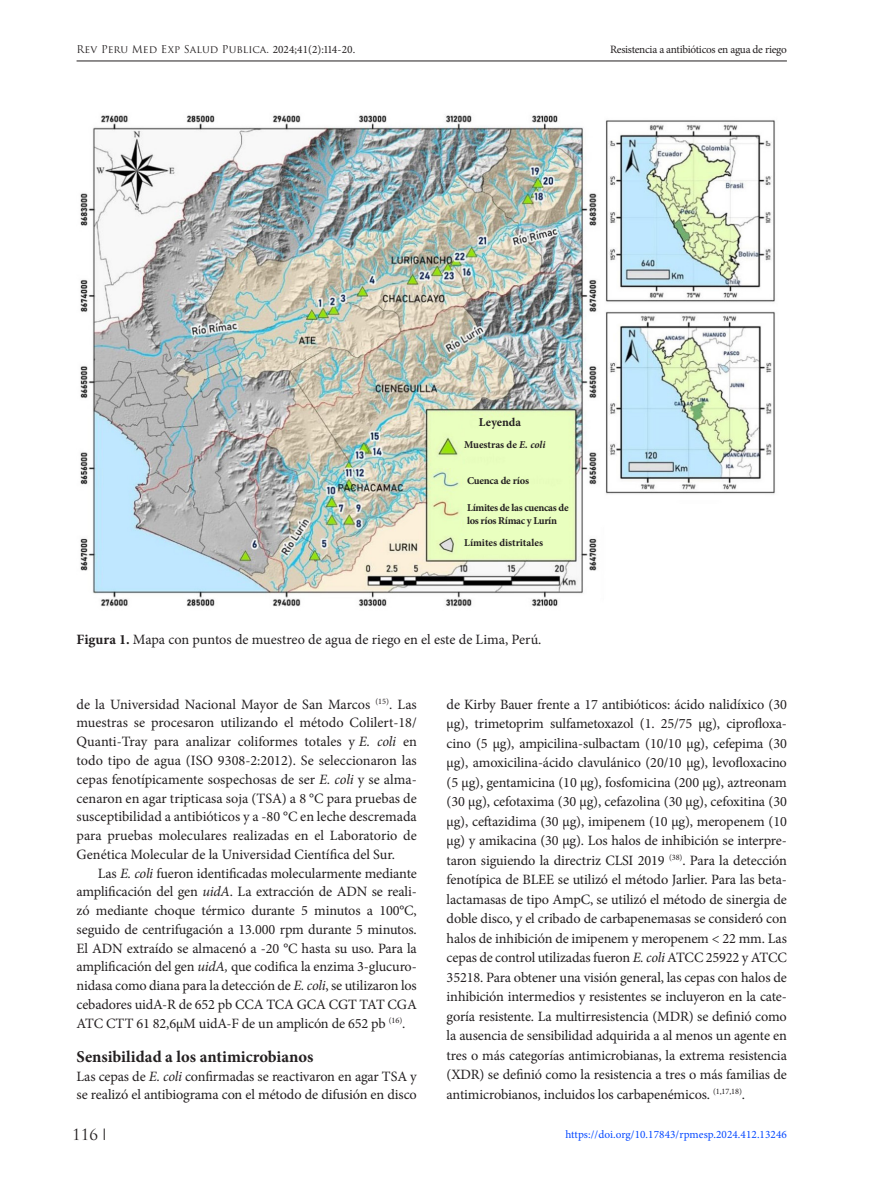
<style>
.page{position:relative;width:872px;height:1183px;background:#fff}
.page>*{position:absolute;margin:0;border:0;box-sizing:border-box;transform-origin:0 0}
.t1{font:700 16.5px "Minion Pro";color:#231f20}
.t2{font:15px "Trajan Pro";color:#231f20}
._1ER_PARRAFO_TEXTO_G{font:14.25px/19.5px "Minion Pro";letter-spacing:-.01em;color:#231f20;text-align:justify}
.TEXTO_GENERAL_CON_SA{font:14.25px/18.8px "Minion Pro";letter-spacing:-.01em;color:#231f20;text-align:justify}
.t3{font:700 12px "Minion Pro";color:#231f20}
.t4{font:11.25px "Minion Pro";color:#0548ff}
.t5{font:11.25px "Minion Pro";letter-spacing:-.025em;color:#231f20}
.t6{font:700 10.5px/12.6px "Minion Pro";letter-spacing:-.02em;color:#231f20}
.t7{font:10.5px "Trajan Pro";letter-spacing:.005em;color:#231f20}
.t8{font:700 10.5px "Minion Pro";color:#231f20}
.s1{font-family:"Minion Pro";font-size:11.25px}
.s2{font-style:italic}
.s3{font-weight:700}
</style>
<div class="page">
<hr style="left:77px;top:61px;width:710px;height:1px;background:#231f20">
<img style="left:80px;top:114px;width:695px;height:493px">
<p class="t7" style="left:77px;top:43px;width:280px">Rev Peru Med Exp Salud Publica. <span class="s1">2024;41(2):114-20.</span></p>
<p class="t5" style="left:610px;top:42px;width:178px">Resistencia a antibióticos en agua de riego</p>
<p class="t3" style="left:479px;top:413px;width:44px">Leyenda</p>
<p class="t8" style="left:464px;top:437px;width:83px">Muestras de <span class="s2">E. coli</span></p>
<p class="t6" style="left:467px;top:473px;width:64px">Cuenca de ríos</p>
<p class="t6" style="left:467px;top:501px;width:103px">Límites de las cuencas de los ríos Rímac y Lurín</p>
<p class="t8" style="left:464px;top:535px;width:80px">Límites distritales</p>
<p class="_1ER_PARRAFO_TEXTO_G" style="left:77px;top:629px;width:466px"><span class="s3">Figura 1.</span> Mapa con puntos de muestreo de agua de riego en el este de Lima, Perú.</p>
<p class="_1ER_PARRAFO_TEXTO_G" style="left:77px;top:694px;width:342px;line-height:18.8px">de la Universidad Nacional Mayor de San Marcos <sup>(15)</sup>. Las muestras se procesaron utilizando el método Colilert-18/ Quanti-Tray para analizar coliformes totales y <span class="s2">E. coli</span> en todo tipo de agua (ISO 9308-2:2012). Se seleccionaron las cepas fenotípicamente sospechosas de ser <span class="s2">E. coli</span> y se alma&shy;cenaron en agar tripticasa soja (TSA) a 8 °C para pruebas de susceptibilidad a antibióticos y a -80 °C en leche descremada para pruebas moleculares realizadas en el Laboratorio de Genética Molecular de la Universidad Científica del Sur.</p>
<p class="TEXTO_GENERAL_CON_SA" style="left:77px;top:863px;width:342px;text-indent:21px">Las <span class="s2">E. coli</span> fueron identificadas molecularmente mediante amplificación del gen <span class="s2">uidA</span>. La extracción de ADN se reali&shy;zó mediante choque térmico durante 5 minutos a 100°C, seguido de centrifugación a 13.000 rpm durante 5 minutos.<br>El ADN extraído se almacenó a -20 °C hasta su uso. Para la amplificación del gen <span class="s2">uidA,</span> que codifica la enzima 3-glucuro&shy;nidasa como diana para la detección de <span class="s2">E. coli</span>, se utilizaron los cebadores uidA-R de 652 pb CCA TCA GCA CGT TAT CGA ATC CTT 61 82,6µM uidA-F de un amplicón de 652 pb <sup>(16)</sup>.</p>
<p class="t1" style="left:77px;top:1044px;width:238px">Sensibilidad a los antimicrobianos</p>
<p class="_1ER_PARRAFO_TEXTO_G" style="left:77px;top:1066px;width:342px;line-height:18.8px">Las cepas de <span class="s2">E. coli</span> confirmadas se reactivaron en agar TSA y se realizó el antibiograma con el método de difusión en disco</p>
<p class="_1ER_PARRAFO_TEXTO_G" style="left:446px;top:694px;width:342px">de Kirby Bauer frente a 17 antibióticos: ácido nalidíxico (30 µg), trimetoprim sulfametoxazol (1. 25/75 µg), ciprofloxa&shy;cino (5 µg), ampicilina-sulbactam (10/10 µg), cefepima (30 µg), amoxicilina-ácido clavulánico (20/10 µg), levofloxacino (5 µg), gentamicina (10 µg), fosfomicina (200 µg), aztreonam (30 µg), cefotaxima (30 µg), cefazolina (30 µg), cefoxitina (30 µg), ceftazidima (30 µg), imipenem (10 µg), meropenem (10 µg) y amikacina (30 µg). Los halos de inhibición se interpre&shy;taron siguiendo la directriz CLSI 2019 <sup>(38)</sup>. Para la detección fenotípica de BLEE se utilizó el método Jarlier. Para las beta&shy;lactamasas de tipo AmpC, se utilizó el método de sinergia de doble disco, y el cribado de carbapenemasas se consideró con halos de inhibición de imipenem y meropenem &lt; 22 mm. Las cepas de control utilizadas fueron <span class="s2">E. coli</span> ATCC 25922 y ATCC 35218. Para obtener una visión general, las cepas con halos de inhibición intermedios y resistentes se incluyeron en la cate&shy;goría resistente. La multirresistencia (MDR) se definió como la ausencia de sensibilidad adquirida a al menos un agente en tres o más categorías antimicrobianas, la extrema resistencia (XDR) se definió como la resistencia a tres o más familias de antimicrobianos, incluidos los carbapenémicos. <sup>(1,17,18)</sup>.</p>
<p class="t2" style="left:72px;top:1124px;width:27px">116</p>
<p class="t4" style="left:565px;top:1126px;width:223px">https://doi.org/10.17843/rpmesp.2024.412.13246</p>
</div>
